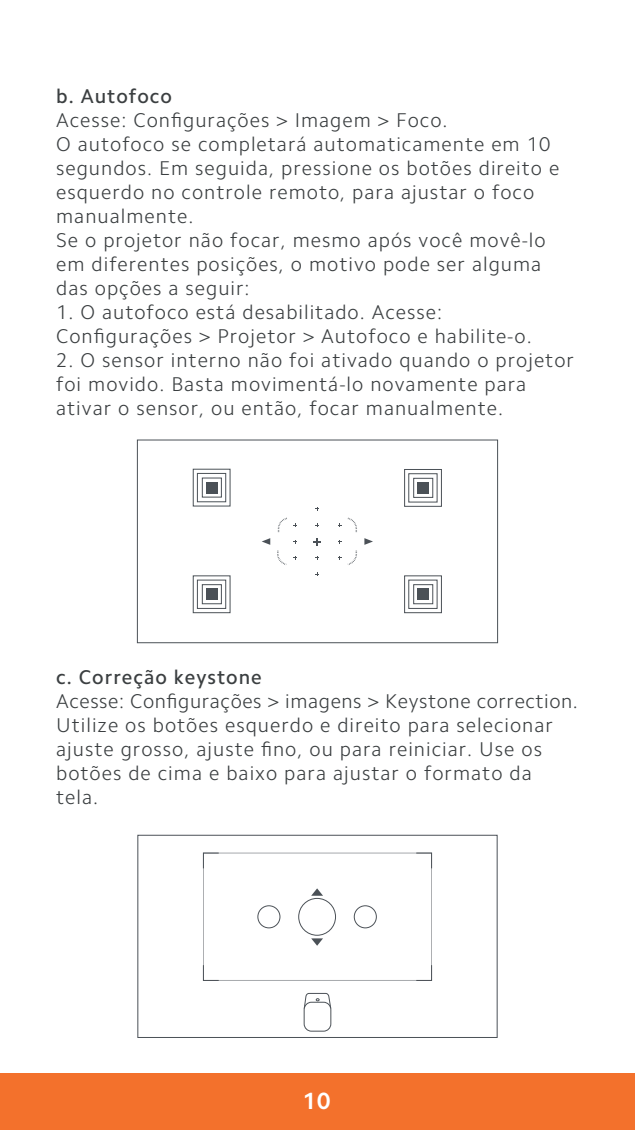
<style>
.page{position:relative;width:635px;height:1130px;background:#fff}
.page>*{position:absolute;margin:0;border:0;box-sizing:border-box;transform-origin:0 0}
.t1{font:700 23.6px "Camphor Pro";color:#fff}
.t2{font:300 20px/24px "Camphor Pro";letter-spacing:.05em;color:#3b3f41}
.t3{font:500 20px "Camphor Pro";letter-spacing:.05em;color:#3b3f41}
</style>
<div class="page">
<div style="left:0;top:1073px;width:635px;height:56px;background:#f3712c"></div>
<svg style="left:278px;top:517px;width:9px;height:15px"></svg>
<svg style="left:262px;top:538px;width:8px;height:7px"></svg>
<svg style="left:364px;top:538px;width:9px;height:7px"></svg>
<svg style="left:314px;top:538px;width:7px;height:7px"></svg>
<svg style="left:277px;top:550px;width:20px;height:15px"></svg>
<svg style="left:348px;top:517px;width:9px;height:15px"></svg>
<svg style="left:338px;top:550px;width:19px;height:15px"></svg>
<div style="left:404px;top:575px;width:38px;height:38px;border:1px solid #4b5157"></div>
<div style="left:408px;top:579px;width:30px;height:30px;border:1px solid #4b5157"></div>
<div style="left:413px;top:584px;width:20px;height:20px;border:1px solid #4b5157"></div>
<div style="left:417px;top:588px;width:11px;height:11px;background:#4b5157"></div>
<div style="left:404px;top:469px;width:38px;height:38px;border:1px solid #4b5157"></div>
<div style="left:408px;top:473px;width:30px;height:29px;border:1px solid #4b5157"></div>
<div style="left:413px;top:478px;width:20px;height:20px;border:1px solid #4b5157"></div>
<div style="left:417px;top:482px;width:11px;height:11px;background:#4b5157"></div>
<div style="left:193px;top:575px;width:38px;height:38px;border:1px solid #4b5157"></div>
<div style="left:197px;top:579px;width:29px;height:30px;border:1px solid #4b5157"></div>
<div style="left:202px;top:584px;width:20px;height:20px;border:1px solid #4b5157"></div>
<div style="left:206px;top:588px;width:11px;height:11px;background:#4b5157"></div>
<div style="left:193px;top:468px;width:38px;height:38px;border:1px solid #4b5157"></div>
<div style="left:197px;top:473px;width:29px;height:29px;border:1px solid #4b5157"></div>
<div style="left:202px;top:477px;width:20px;height:20px;border:1px solid #4b5157"></div>
<div style="left:206px;top:482px;width:11px;height:11px;background:#4b5157"></div>
<div style="left:137px;top:440px;width:361px;height:203px;border:1px solid #4b5157"></div>
<div style="left:138px;top:834px;width:359px;height:203px;border:1px solid #4b5157"></div>
<svg style="left:203px;top:852px;width:16px;height:16px"></svg>
<svg style="left:416px;top:852px;width:16px;height:16px"></svg>
<svg style="left:416px;top:964px;width:16px;height:17px"></svg>
<svg style="left:203px;top:964px;width:16px;height:17px"></svg>
<svg style="left:312px;top:888px;width:11px;height:7px"></svg>
<svg style="left:311px;top:938px;width:12px;height:7px"></svg>
<div style="left:298px;top:898px;width:38px;height:37px;border:1px solid #4b5157;border-radius:50%"></div>
<div style="left:354px;top:905px;width:23px;height:23px;border:1px solid #4b5157;border-radius:50%"></div>
<div style="left:258px;top:905px;width:22px;height:23px;border:1px solid #4b5157;border-radius:50%"></div>
<div style="left:304px;top:1001px;width:27px;height:30px;border:1px solid #4b5157;border-radius:7px"></div>
<svg style="left:304px;top:992px;width:27px;height:17px"></svg>
<p class="t3" style="left:56px;top:84px;width:117px">b. Autofoco</p>
<p class="t2" style="left:56px;top:108px;width:505px">Acesse: Configurações &gt; Imagem &gt; Foco.<br>O autofoco se completará automaticamente em 10 segundos. Em seguida, pressione os botões direito e esquerdo no controle remoto, para ajustar o foco manualmente.<br>Se o projetor não focar, mesmo após você movê-lo em diferentes posições, o motivo pode ser alguma das opções a seguir:</p>
<p class="t2" style="left:56px;top:300px;width:477px">1. O autofoco está desabilitado. Acesse:<br>Configurações &gt; Projetor &gt; Autofoco e habilite-o.</p>
<p class="t2" style="left:56px;top:348px;width:519px">2. O sensor interno não foi ativado quando o projetor foi movido. Basta movimentá-lo novamente para ativar o sensor, ou então, focar manualmente.</p>
<p class="t3" style="left:56px;top:665px;width:207px">c. Correção keystone</p>
<p class="t2" style="left:56px;top:689px;width:523px">Acesse: Configurações &gt; imagens &gt; Keystone correction.<br>Utilize os botões esquerdo e direito para selecionar ajuste grosso, ajuste fino, ou para reiniciar. Use os botões de cima e baixo para ajustar o formato da tela.</p>
<p class="t1" style="left:303px;top:1087px;width:29px">10</p>
</div>
